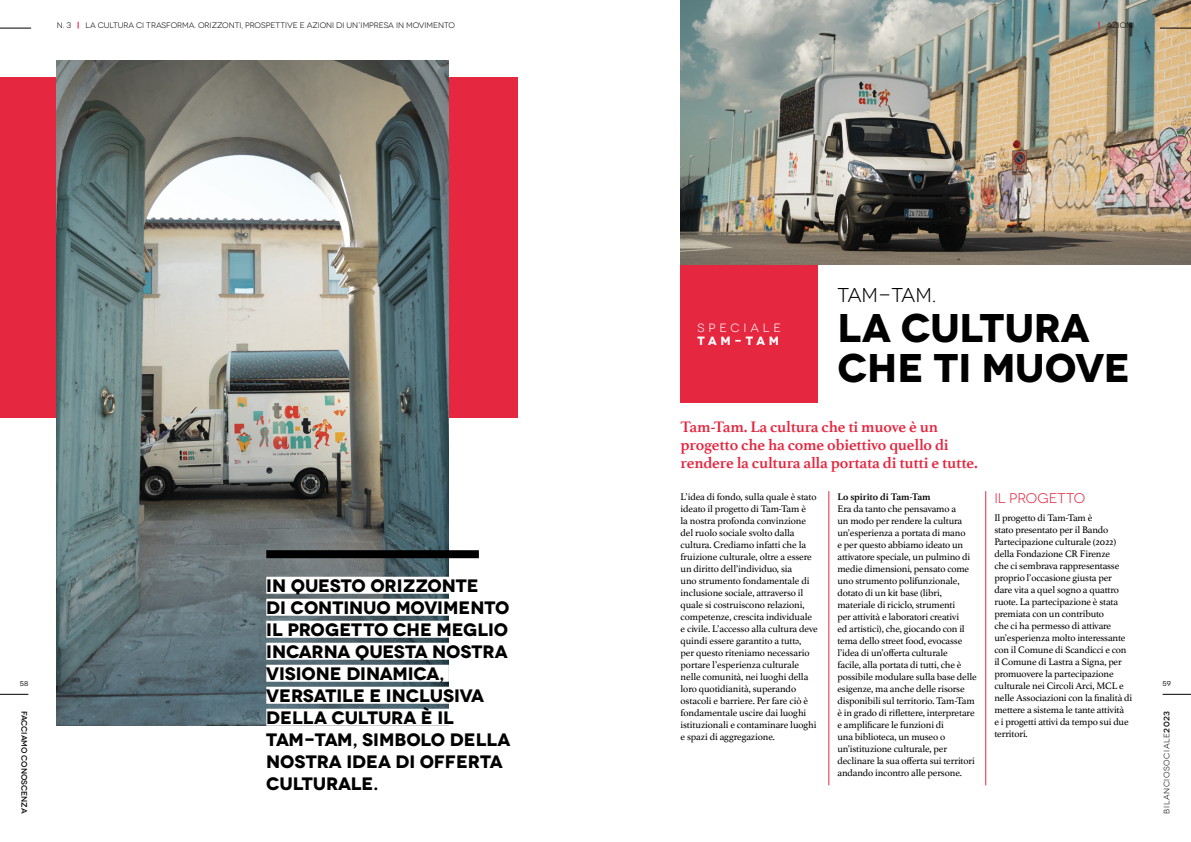
<style>
.page{position:relative;width:1191px;height:842px;background:#fff}
.page>*{position:absolute;margin:0;border:0;box-sizing:border-box;transform-origin:0 0}
.t1{font:700 40px/40px "Novecentowide";letter-spacing:-.01em;color:#000}
.t2{font:20px "Novecentowide";letter-spacing:-.05em;color:#000}
.t3{font:700 18px/22px "Novecentowide";color:#000}
.t4{font:700 16px/18px "Athelas";letter-spacing:-.015em;color:#e52740}
.t5{font:14px "Novecentowide";color:#e52740}
.t6{font:12px "Novecentowide";letter-spacing:.32em;color:#fff}
.t7{font:700 12px "Novecentowide";letter-spacing:.285em;color:#fff}
.t8{font:10px/12px "Athelas";letter-spacing:-.015em;color:#000}
.t9{font:700 10px "Athelas";letter-spacing:-.01em;color:#000}
.t10{font:8px "Novecentowide";color:#000}
.t11{font:8px "Novecentowide";letter-spacing:.065em;color:#000}
.t12{font:500 8px "Novecentowide";letter-spacing:-.01em;color:#000}
.t13{font:7px "Novecentowide";color:#000}
.s1{font-weight:700;color:#e52740}
.s2{font-family:"Times New Roman";font-size:9px}
.s3{font-weight:500}
</style>
<div class="page">
<div style="left:0;top:77px;width:517px;height:341px;background:#e52740"></div>
<img style="left:680px;top:0;width:511px;height:265px">
<div style="left:680px;top:265px;width:138px;height:137px;background:#e52740"></div>
<img style="left:57px;top:61px;width:391px;height:665px">
<div style="left:266px;top:550px;width:213px;height:8px;background:#000"></div>
<div style="left:266px;top:577px;width:217px;height:17px;background:#fff"></div>
<div style="left:266px;top:599px;width:248px;height:17px;background:#fff"></div>
<div style="left:266px;top:621px;width:247px;height:17px;background:#fff"></div>
<div style="left:266px;top:643px;width:246px;height:17px;background:#fff"></div>
<div style="left:266px;top:665px;width:183px;height:17px;background:#fff"></div>
<div style="left:266px;top:687px;width:222px;height:17px;background:#fff"></div>
<div style="left:266px;top:709px;width:192px;height:17px;background:#fff"></div>
<hr style="left:828px;top:491px;width:1px;height:294px;background:#e52740">
<hr style="left:985px;top:491px;width:1px;height:294px;background:#e52740">
<hr style="left:1160px;top:28px;width:31px;height:1px;background:#000">
<svg style="left:0;top:694px;width:28px;height:1px"></svg>
<svg style="left:1162px;top:694px;width:29px;height:1px"></svg>
<hr style="left:0;top:28px;width:31px;height:1px;background:#000">
<p class="t10" style="left:57px;top:21px;width:400px">N. 3 <span class="s1">|</span> LA CULTURA CI TRASFORMA. ORIZZONTI, PROSPETTIVE E AZIONI DI UN’IMPRESA IN MOVIMENTO</p>
<p class="t10" style="left:1098px;top:21px;width:37px"><span class="s1">|</span> AZIONI</p>
<p class="t6" style="left:697px;top:321px;width:85px">SPECIALE</p>
<p class="t7" style="left:697px;top:333px;width:83px">TAM-TAM</p>
<h2 class="t2" style="left:837px;top:284px;width:100px">TAM-TAM.</h2>
<h1 class="t1" style="left:837px;top:308px;width:294px">LA CULTURA<br>CHE TI MUOVE</h1>
<h3 class="t4" style="left:680px;top:417px;width:299px">Tam-Tam. La cultura che ti muove è un progetto che ha come obiettivo quello di rendere la cultura alla portata di tutti e tutte.</h3>
<p class="t8" style="left:680px;top:490px;width:139px">L’idea di fondo, sulla quale è stato ideato il progetto di Tam-Tam è<br>la nostra profonda convinzione del ruolo sociale svolto dalla cultura. Crediamo infatti che la fruizione culturale, oltre a essere un diritto dell’individuo, sia<br>uno strumento fondamentale di inclusione sociale, attraverso il quale si costruiscono relazioni, competenze, crescita individuale e civile. L’accesso alla cultura deve quindi essere garantito a tutt<span class="s2">ə</span>,<br>per questo riteniamo necessario portare l’esperienza culturale nelle comunità, nei luoghi della loro quotidianità, superando ostacoli e barriere. Per fare ciò è fondamentale uscire dai luoghi istituzionali e contaminare luoghi e spazi di aggregazione.</p>
<p class="t9" style="left:837px;top:489px;width:95px">Lo spirito di Tam-Tam</p>
<h3 class="t5" style="left:994px;top:490px;width:92px">IL PROGETTO</h3>
<p class="t8" style="left:994px;top:511px;width:139px">Il progetto di Tam-Tam è<br>stato presentato per il Bando<br>Partecipazione culturale (2022) della Fondazione CR Firenze<br>che ci sembrava rappresentasse proprio l’occasione giusta per dare vita a quel sogno a quattro ruote. La partecipazione è stata premiata con un contributo<br>che ci ha permesso di attivare un’esperienza molto interessante con il Comune di Scandicci e con il Comune di Lastra a Signa, per promuovere la partecipazione culturale nei Circoli Arci, MCL e nelle Associazioni con la finalità di mettere a sistema le tante attività<br>e i progetti attivi da tempo sui due territori.</p>
<p class="t8" style="left:837px;top:502px;width:141px">Era da tanto che pensavamo a<br>un modo per rendere la cultura un’esperienza a portata di mano<br>e per questo abbiamo ideato un attivatore speciale, un pulmino di medie dimensioni, pensato come uno strumento polifunzionale, dotato di un kit base (libri, materiale di riciclo, strumenti<br>per attività e laboratori creativi<br>ed artistici), che, giocando con il tema dello street food, evocasse l’idea di un’offerta culturale<br>facile, alla portata di tutti, che è possibile modulare sulla base delle esigenze, ma anche delle risorse disponibili sul territorio. Tam-Tam è in grado di riflettere, interpretare e amplificare le funzioni di<br>una biblioteca, un museo o un’istituzione culturale, per declinare la sua offerta sui territori andando incontro alle persone.</p>
<h3 class="t3" style="left:266px;top:575px;width:246px">IN QUESTO ORIZZONTE<br>DI CONTINUO MOVIMENTO<br>IL PROGETTO CHE MEGLIO<br>INCARNA QUESTA NOSTRA<br>VISIONE DINAMICA,<br>VERSATILE E INCLUSIVA<br>DELLA CULTURA È IL<br>TAM-TAM, SIMBOLO DELLA<br>NOSTRA IDEA DI OFFERTA<br>CULTURALE.</h3>
<p class="t13" style="left:20px;top:680px;width:10px">58</p>
<p class="t13" style="left:1162px;top:680px;width:10px">59</p>
<p class="t11" style="left:1162px;top:814px;width:104px;rotate:-90deg">BILANCIOSOCIALE<span class="s3">2023</span></p>
<p class="t12" style="left:29px;top:711px;width:104px;rotate:90deg">facciamo conoscenza</p>
</div>
